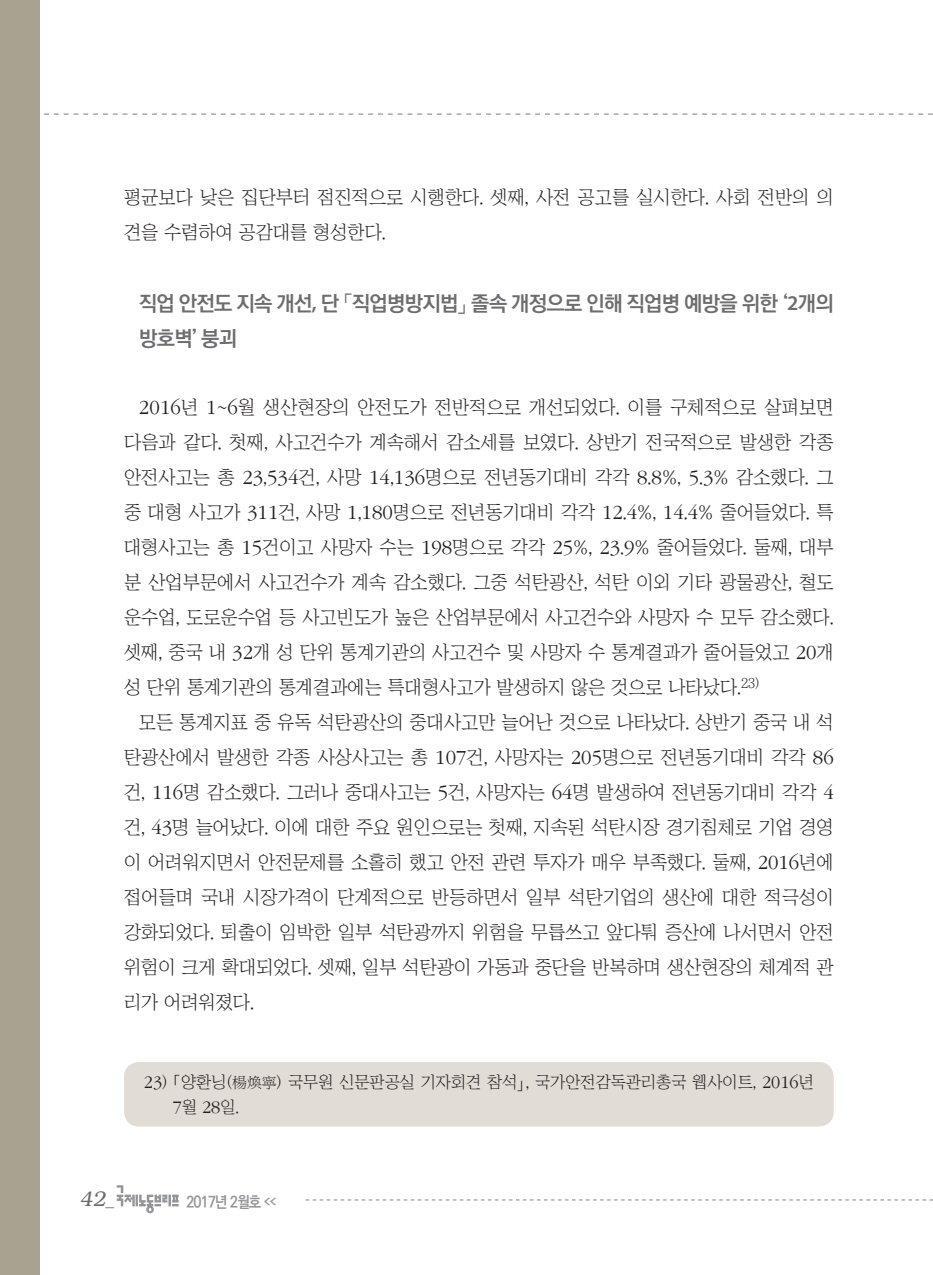
<style>
.page{position:relative;width:933px;height:1275px;background:#fff}
.page>*{position:absolute;margin:0;border:0;box-sizing:border-box;transform-origin:0 0}
.t1{font:700 21px/35px "Ko Pub Dotum";letter-spacing:-.03em;color:#6c6d70}
.t2{font:italic 300 21px "Bookman";color:#6c6d70}
.t3{font:18.9px/35px "Chosunilbo NM";color:#231f20;text-align:justify}
.t4{font:300 18.38px "ITC Garamond Std";color:#231f20}
.t5{font:16.62px "Chosunilbo NM";color:#231f20}
.t6{font:700 15.75px "Ko Pub Dotum";letter-spacing:-.055em;color:#939598;scale:.9 1}
.s1{font-family:"Myriad Pro";font-weight:600}
.s2{font-family:"ITC Garamond Std";font-weight:300;font-size:20.82px}
.s3{font-family:"ITC Garamond Std";font-weight:300;font-size:18.38px}
.s4{font-family:"P Ming Li U";font-size:14.88px}
.s5{font-family:"Chosunilbo NM";font-weight:400;font-size:16.62px}
.s6{font-family:"Helvetica";font-weight:400;font-style:normal;font-size:17.5px}
</style>
<div class="page">
<svg style="left:306px;top:1199px;width:627px;height:1px"></svg>
<svg style="left:117px;top:1185px;width:62px;height:28px"></svg>
<svg style="left:44px;top:113px;width:889px;height:2px"></svg>
<div style="left:0;top:0;width:40px;height:1275px;background:#aaa291"></div>
<div style="left:124px;top:1062px;width:709px;height:64px;background:#e1dcd5;border-radius:15px"></div>
<p class="t3" style="left:124px;top:179px;width:711px">평균보다 낮은 집단부터 점진적으로 시행한다. 셋째, 사전 공고를 실시한다. 사회 전반의 의 견을 수렴하여 공감대를 형성한다.</p>
<p class="t1" style="left:139px;top:287px;width:696px">직업 안전도 지속 개선<span class="s1">,</span> 단 「직업병방지법」 졸속 개정으로 인해 직업병 예방을 위한 ‘<span class="s1">2</span>개의 방호벽’ 붕괴</p>
<p class="t3" style="left:124px;top:389px;width:711px;text-indent:15px"><span class="s2">2016</span>년 <span class="s2">1</span>~<span class="s2">6</span>월 생산현장의 안전도가 전반적으로 개선되었다. 이를 구체적으로 살펴보면 다음과 같다. 첫째, 사고건수가 계속해서 감소세를 보였다. 상반기 전국적으로 발생한 각종 안전사고는 총 <span class="s2">23</span>,<span class="s2">534</span>건, 사망 <span class="s2">14</span>,<span class="s2">136</span>명으로 전년동기대비 각각 <span class="s2">8</span>.<span class="s2">8</span>%, <span class="s2">5</span>.<span class="s2">3</span>% 감소했다. 그 중 대형 사고가 <span class="s2">311</span>건, 사망 <span class="s2">1</span>,<span class="s2">180</span>명으로 전년동기대비 각각 <span class="s2">12</span>.<span class="s2">4</span>%, <span class="s2">14</span>.<span class="s2">4</span>% 줄어들었다. 특 대형사고는 총 <span class="s2">15</span>건이고 사망자 수는 <span class="s2">198</span>명으로 각각 <span class="s2">25</span>%, <span class="s2">23</span>.<span class="s2">9</span>% 줄어들었다. 둘째, 대부 분 산업부문에서 사고건수가 계속 감소했다. 그중 석탄광산, 석탄 이외 기타 광물광산, 철도 운수업, 도로운수업 등 사고빈도가 높은 산업부문에서 사고건수와 사망자 수 모두 감소했다. 셋째, 중국 내 <span class="s2">32</span>개 성 단위 통계기관의 사고건수 및 사망자 수 통계결과가 줄어들었고 <span class="s2">20</span>개 성 단위 통계기관의 통계결과에는 특대형사고가 발생하지 않은 것으로 나타났다.<sup>23)</sup></p>
<p class="t3" style="left:124px;top:704px;width:711px;text-indent:15px">모든 통계지표 중 유독 석탄광산의 중대사고만 늘어난 것으로 나타났다. 상반기 중국 내 석 탄광산에서 발생한 각종 사상사고는 총 <span class="s2">107</span>건, 사망자는 <span class="s2">205</span>명으로 전년동기대비 각각 <span class="s2">86 </span>건, <span class="s2">116</span>명 감소했다. 그러나 중대사고는 <span class="s2">5</span>건, 사망자는 <span class="s2">64</span>명 발생하여 전년동기대비 각각 <span class="s2">4 </span>건, <span class="s2">43</span>명 늘어났다. 이에 대한 주요 원인으로는 첫째, 지속된 석탄시장 경기침체로 기업 경영 이 어려워지면서 안전문제를 소홀히 했고 안전 관련 투자가 매우 부족했다. 둘째, <span class="s2">2016</span>년에 접어들며 국내 시장가격이 단계적으로 반등하면서 일부 석탄기업의 생산에 대한 적극성이 강화되었다. 퇴출이 임박한 일부 석탄광까지 위험을 무릅쓰고 앞다퉈 증산에 나서면서 안전 위험이 크게 확대되었다. 셋째, 일부 석탄광이 가동과 중단을 반복하며 생산현장의 체계적 관 리가 어려워졌다.</p>
<p class="t5" style="left:144px;top:1074px;width:671px"><span class="s3">23</span>) 「양환닝(<span class="s4">楊煥寧</span>) 국무원 신문판공실 기자회견 참석」, 국가안전감독관리총국 웹사이트, <span class="s3">2016</span>년</p>
<p class="t4" style="left:173px;top:1097px;width:68px">7<span class="s5">월</span> 28<span class="s5">일.</span></p>
<p class="t2" style="left:79px;top:1187px;width:36px">42<span class="s6">_</span></p>
<p class="t6" style="left:186px;top:1194px;width:101px">2017년 2월호 <sup>&lt;&lt;</sup></p>
</div>
